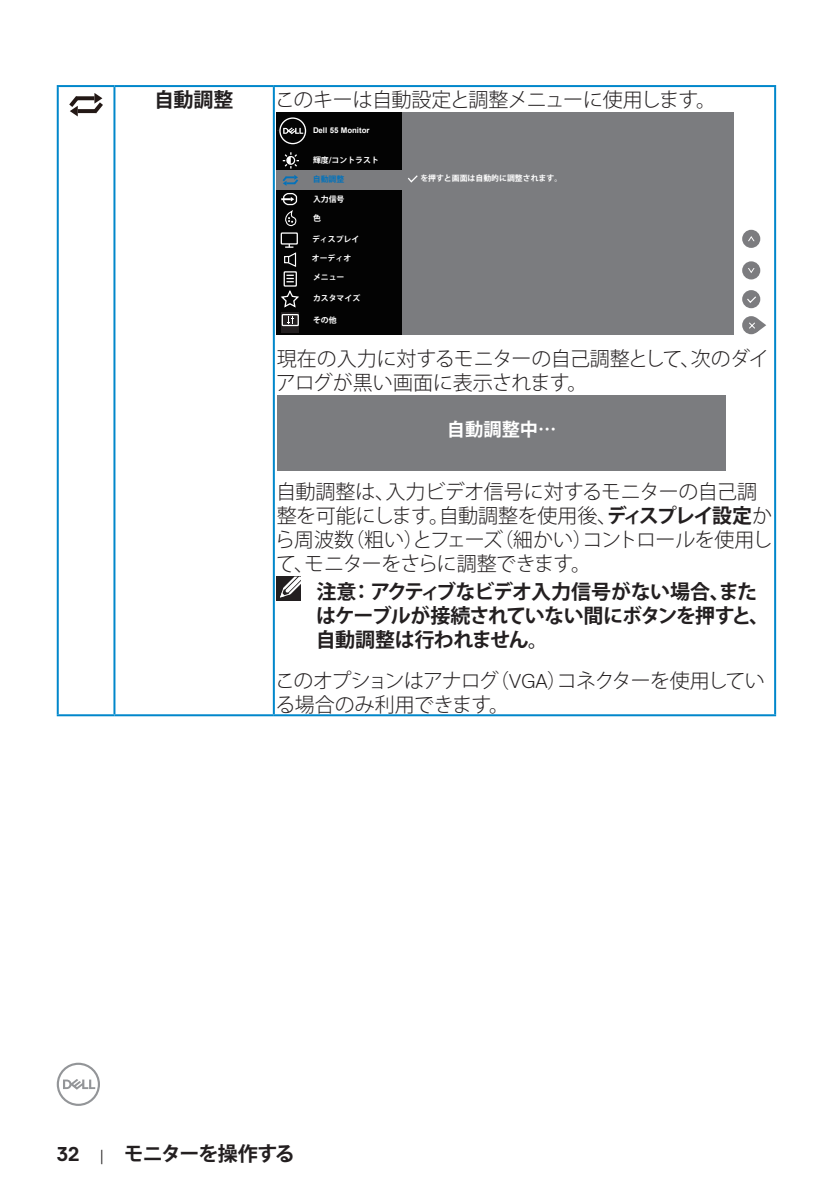
<style>
.page{position:relative;width:840px;height:1191px;background:#fff}
.page>*{position:absolute;margin:0;border:0;box-sizing:border-box;transform-origin:0 0}
.Table_Paragraph{font:300 20px/24px "Koz Go Pr 6 N";letter-spacing:-.03em;color:#231f20}
.table_note{font:700 20px/24px "Koz Go Pr 6 N";letter-spacing:-.05em;color:#231f20}
.Table_Paragraph-2{font:300 20px/24px "Koz Go Pr 6 N";letter-spacing:-.01em;color:#231f20}
.Table_Paragraph-3{font:700 20px "Koz Go Pr 6 N";color:#231f20}
.t1{font:700 18.2px "Koz Go Pr 6 N";color:#fff}
.t2{font:700 7.8px "Koz Go Pr 6 N";color:#fff}
.t3{font:700 7.8px "Arial";color:#fff}
.t4{font:700 7.8px "Koz Go Pr 6 N";color:#0372bb}
.s1{font-weight:700}
.s2{font-family:"Dell Replica"}
.s3{font-family:"Dell Replica";font-weight:300;font-size:16px}
</style>
<div class="page">
<svg style="left:57px;top:1062px;width:43px;height:44px"></svg>
<hr style="left:57px;top:85px;width:57px;height:2px;background:#0087cb">
<hr style="left:57px;top:87px;width:2px;height:627px;background:#0087cb">
<hr style="left:114px;top:85px;width:160px;height:2px;background:#0087cb">
<hr style="left:113px;top:87px;width:2px;height:627px;background:#0087cb">
<hr style="left:274px;top:85px;width:501px;height:2px;background:#0087cb">
<hr style="left:273px;top:87px;width:2px;height:627px;background:#0087cb">
<hr style="left:773px;top:87px;width:2px;height:627px;background:#0087cb">
<hr style="left:57px;top:714px;width:57px;height:2px;background:#0087cb">
<hr style="left:114px;top:714px;width:160px;height:2px;background:#0087cb">
<hr style="left:274px;top:714px;width:501px;height:2px;background:#0087cb">
<svg style="left:83px;top:96px;width:6px;height:4px"></svg>
<svg style="left:69px;top:96px;width:14px;height:20px"></svg>
<svg style="left:78px;top:109px;width:11px;height:4px"></svg>
<svg style="left:89px;top:93px;width:14px;height:21px"></svg>
<div style="left:276px;top:112px;width:457px;height:222px;background:#7b7c7f"></div>
<div style="left:276px;top:112px;width:126px;height:222px;background:#030303"></div>
<svg style="left:281px;top:197px;width:13px;height:4px"></svg>
<div style="left:281px;top:312px;width:18px;height:20px;background:#231f20"></div>
<svg style="left:287px;top:317px;width:6px;height:7px"></svg>
<div style="left:281px;top:314px;width:18px;height:12px;border:1px solid #fff"></div>
<div style="left:276px;top:170px;width:127px;height:20px;background:#7b7c7f"></div>
<svg style="left:282px;top:152px;width:17px;height:16px"></svg>
<div style="left:283px;top:193px;width:14px;height:12px;border:1px solid #fff;border-radius:4px"></div>
<div style="left:283px;top:271px;width:14px;height:16px;border:1px solid #fff"></div>
<svg style="left:286px;top:275px;width:7px;height:7px"></svg>
<svg style="left:280px;top:290px;width:19px;height:18px"></svg>
<svg style="left:279px;top:117px;width:27px;height:27px"></svg>
<svg style="left:282px;top:175px;width:16px;height:11px"></svg>
<div style="left:280px;top:232px;width:18px;height:13px;border:1px solid #fff"></div>
<div style="left:741px;top:230px;width:18px;height:18px;background:#7c7c7f;border-radius:50%"></div>
<svg style="left:748px;top:236px;width:6px;height:5px"></svg>
<div style="left:741px;top:261px;width:18px;height:18px;background:#7c7c7f;border-radius:50%"></div>
<svg style="left:748px;top:268px;width:6px;height:5px"></svg>
<svg style="left:741px;top:290px;width:18px;height:18px"></svg>
<svg style="left:282px;top:210px;width:14px;height:57px"></svg>
<svg style="left:408px;top:175px;width:10px;height:8px"></svg>
<svg style="left:745px;top:295px;width:12px;height:9px"></svg>
<svg style="left:741px;top:316px;width:18px;height:18px"></svg>
<svg style="left:747px;top:318px;width:18px;height:14px"></svg>
<div style="left:276px;top:396px;width:449px;height:75px;background:#7b7c7f"></div>
<div style="left:276px;top:577px;width:25px;height:24px;background:#231f20"></div>
<svg style="left:279px;top:576px;width:22px;height:22px"></svg>
<p class="Table_Paragraph-3" style="left:154px;top:88px;width:81px">自動調整</p>
<p class="Table_Paragraph" style="left:275px;top:88px;width:442px">このキーは自動設定と調整メニューに使用します。</p>
<p class="t3" style="left:313px;top:125px;width:58px">Dell 55 Monitor</p>
<p class="t2" style="left:313px;top:156px;width:67px">輝度/コントラスト</p>
<p class="t4" style="left:313px;top:174px;width:33px">自動調整</p>
<p class="t2" style="left:420px;top:174px;width:143px">を押すと画面は自動的に調整されます。</p>
<p class="t2" style="left:313px;top:195px;width:33px">入力信号</p>
<p class="t2" style="left:313px;top:214px;width:9px">色</p>
<p class="t2" style="left:312px;top:234px;width:49px">ディスプレイ</p>
<p class="t2" style="left:312px;top:254px;width:41px">オーディオ</p>
<p class="t2" style="left:313px;top:273px;width:33px">メニュー</p>
<p class="t2" style="left:313px;top:294px;width:49px">カスタマイズ</p>
<p class="t2" style="left:313px;top:315px;width:25px">その他</p>
<p class="Table_Paragraph-2" style="left:276px;top:347px;width:494px">現在の入力に対するモニターの自己調整として、次のダイアログが黒い画面に表示されます。</p>
<p class="t1" style="left:446px;top:419px;width:111px">自動調整中…</p>
<p class="Table_Paragraph" style="left:275px;top:480px;width:498px">自動調整は、入力ビデオ信号に対するモニターの自己調整を可能にします。自動調整を使用後、<span class="s1">ディスプレイ設定</span>から周波数（粗い）とフェーズ（細かい）コントロールを使用して、モニターをさらに調整できます。</p>
<p class="table_note" style="left:315px;top:580px;width:454px">注意：アクティブなビデオ入力信号がない場合、またはケーブルが接続されていない間にボタンを押すと、自動調整は行われません。</p>
<p class="Table_Paragraph" style="left:275px;top:669px;width:491px">このオプションはアナログ（<span class="s2">VGA</span>）コネクターを使用している場合のみ利用できます。</p>
<p class="table_note" style="left:57px;top:1142px;width:239px"><span class="s2">32</span> <span class="s3">|</span> モニターを操作する</p>
</div>
